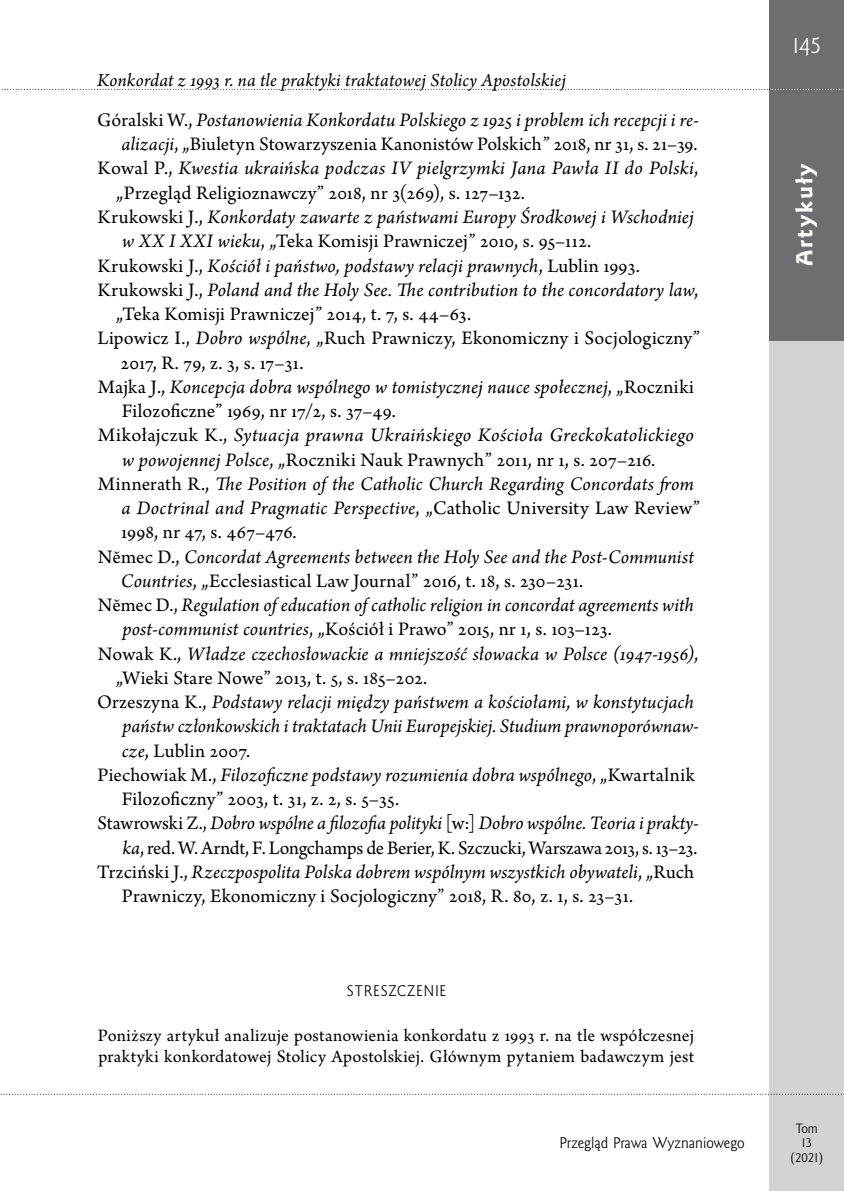
<style>
.page{position:relative;width:844px;height:1191px;background:#fff}
.page>*{position:absolute;margin:0;border:0;box-sizing:border-box;transform-origin:0 0}
.t1{font:21px "Goldy EFN Heavy";letter-spacing:.1em;color:#fff}
.t2{font:21px "Goldy EFN";color:#fff}
.t3{font:italic 20.12px "Arno Pro";letter-spacing:.005em;color:#000}
.t4{font:20.12px "Arno Pro";letter-spacing:.01em;color:#000}
.t5{font:20.12px "Arno Pro";letter-spacing:-.01em;color:#000}
.t6{font:italic 19.25px "Arno Pro";letter-spacing:.01em;color:#000}
.t7{font:18.38px/21px "Arno Pro";letter-spacing:.015em;color:#000}
.t8{font:14px "Goldy EFN";color:#000}
.t9{font:14px "Goldy EFN";letter-spacing:.06em;color:#000}
.t10{font:12.25px/14.7px "Goldy EFN";color:#000;text-align:center}
.s1{font-style:normal}
.s2{font-style:italic}
</style>
<div class="page">
<div style="left:769px;top:0;width:74px;height:1191px;background:#d1d3d4"></div>
<div style="left:769px;top:0;width:74px;height:89px;background:#6d6e71"></div>
<svg style="left:1px;top:1093px;width:843px;height:1px"></svg>
<div style="left:769px;top:89px;width:74px;height:251px;background:#6d6e71"></div>
<svg style="left:1px;top:89px;width:843px;height:1px"></svg>
<p class="t6" style="left:97px;top:70px;width:470px">Konkordat z 1993 r. na tle praktyki traktatowej Stolicy Apostolskiej</p>
<p class="t3" style="left:97px;top:108px;width:603px"><span class="s1">Góralski W.,</span> Postanowienia Konkordatu Polskiego z 1925 i problem ich recepcji i re-</p>
<p class="t4" style="left:121px;top:133px;width:577px"><span class="s2">alizacji</span>, „Biuletyn Stowarzyszenia Kanonistów Polskich” 2018, nr 31, s. 21–39.</p>
<p class="t3" style="left:98px;top:157px;width:602px"><span class="s1">Kowal P.,</span> Kwestia ukraińska podczas IV pielgrzymki Jana Pawła II do Polski<span class="s1">,</span></p>
<p class="t4" style="left:116px;top:181px;width:410px">„Przegląd Religioznawczy” 2018, nr 3(269), s. 127–132.</p>
<p class="t3" style="left:98px;top:205px;width:597px"><span class="s1">Krukowski J.,</span> Konkordaty zawarte z państwami Europy Środkowej i Wschodniej</p>
<p class="t4" style="left:122px;top:230px;width:470px"><span class="s2">w XX I XXI wieku</span>, „Teka Komisji Prawniczej” 2010, s. 95–112.</p>
<p class="t3" style="left:98px;top:254px;width:543px"><span class="s1">Krukowski J.,</span> Kościół i państwo, podstawy relacji prawnych<span class="s1">, Lublin 1993.</span></p>
<p class="t3" style="left:98px;top:278px;width:602px"><span class="s1">Krukowski J.,</span> Poland and the Holy See. The contribution to the concordatory law<span class="s1">,</span></p>
<p class="t4" style="left:116px;top:302px;width:356px">„Teka Komisji Prawniczej” 2014, t. 7, s. 44–63.</p>
<p class="t4" style="left:97px;top:327px;width:603px">Lipowicz I., <span class="s2">Dobro wspólne</span>, „Ruch Prawniczy, Ekonomiczny i Socjologiczny”</p>
<p class="t4" style="left:121px;top:351px;width:184px">2017, R. 79, z. 3, s. 17–31.</p>
<p class="t3" style="left:98px;top:375px;width:597px"><span class="s1">Majka J.,</span> Koncepcja dobra wspólnego w tomistycznej nauce społecznej<span class="s1">, „Roczniki</span></p>
<p class="t4" style="left:122px;top:399px;width:275px">Filozoficzne” 1969, nr 17/2, s. 37–49.</p>
<p class="t3" style="left:98px;top:423px;width:597px"><span class="s1">Mikołajczuk K.,</span> Sytuacja prawna Ukraińskiego Kościoła Greckokatolickiego</p>
<p class="t4" style="left:122px;top:448px;width:534px"><span class="s2">w powojennej Polsce</span>, „Roczniki Nauk Prawnych” 2011, nr 1, s. 207–216.</p>
<p class="t3" style="left:98px;top:472px;width:597px"><span class="s1">Minnerath R.,</span> The Position of the Catholic Church Regarding Concordats from</p>
<p class="t3" style="left:121px;top:496px;width:579px">a Doctrinal and Pragmatic Perspective<span class="s1">, „Catholic University Law Review”</span></p>
<p class="t4" style="left:121px;top:521px;width:177px">1998, nr 47, s. 467–476.</p>
<p class="t3" style="left:98px;top:545px;width:597px"><span class="s1">Nĕmec D.,</span> Concordat Agreements between the Holy See and the Post-Communist</p>
<p class="t4" style="left:121px;top:569px;width:464px"><span class="s2">Countries</span>, „Ecclesiastical Law Journal” 2016, t. 18, s. 230–231.</p>
<p class="t3" style="left:98px;top:593px;width:597px"><span class="s1">Nĕmec D.,</span> Regulation of education of catholic religion in concordat agreements with</p>
<p class="t4" style="left:122px;top:618px;width:491px"><span class="s2">post-communist countries</span>, „Kościół i Prawo” 2015, nr 1, s. 103–123.</p>
<p class="t3" style="left:98px;top:642px;width:602px"><span class="s1">Nowak K.,</span> Władze czechosłowackie a mniejszość słowacka w Polsce (1947-1956)<span class="s1">,</span></p>
<p class="t4" style="left:116px;top:666px;width:312px">„Wieki Stare Nowe” 2013, t. 5, s. 185–202.</p>
<p class="t3" style="left:97px;top:690px;width:598px"><span class="s1">Orzeszyna K.,</span> Podstawy relacji między państwem a kościołami, w konstytucjach</p>
<p class="t3" style="left:122px;top:714px;width:577px">państw członkowskich i traktatach Unii Europejskiej. Studium prawnoporównaw-</p>
<p class="t4" style="left:122px;top:739px;width:130px"><span class="s2">cze</span>, Lublin 2007.</p>
<p class="t3" style="left:97px;top:763px;width:598px"><span class="s1">Piechowiak M.,</span> Filozoficzne podstawy rozumienia dobra wspólnego<span class="s1">, „Kwartalnik</span></p>
<p class="t4" style="left:122px;top:787px;width:279px">Filozoficzny” 2003, t. 31, z. 2, s. 5–35.</p>
<p class="t3" style="left:97px;top:811px;width:602px"><span class="s1">Stawrowski Z.,</span> Dobro wspólne a filozofia polityki <span class="s1">[w:]</span> Dobro wspólne. Teoria i prakty-</p>
<p class="t5" style="left:122px;top:836px;width:576px"><span class="s2">ka</span>, red. W. Arndt, F. Longchamps de Berier, K. Szczucki, Warszawa 2013, s. 13–23.</p>
<p class="t3" style="left:97px;top:860px;width:598px"><span class="s1">Trzciński J.,</span> Rzeczpospolita Polska dobrem wspólnym wszystkich obywateli<span class="s1">, „Ruch</span></p>
<p class="t4" style="left:122px;top:884px;width:513px">Prawniczy, Ekonomiczny i Socjologiczny” 2018, R. 80, z. 1, s. 23–31.</p>
<p class="t9" style="left:347px;top:982px;width:101px">STRESZCZENIE</p>
<p class="t7" style="left:98px;top:1026px;width:597px">Poniższy artykuł analizuje postanowienia konkordatu z 1993 r. na tle współczesnej praktyki konkordatowej Stolicy Apostolskiej. Głównym pytaniem badawczym jest</p>
<p class="t8" style="left:559px;top:1134px;width:186px">Przegląd Prawa Wyznaniowego</p>
<p class="t2" style="left:792px;top:33px;width:31px">145</p>
<p class="t1" style="left:791px;top:266px;width:105px;rotate:-90deg">Artykuły</p>
<p class="t10" style="left:790px;top:1121px;width:34px">Tom<br>13 (2021)</p>
</div>
